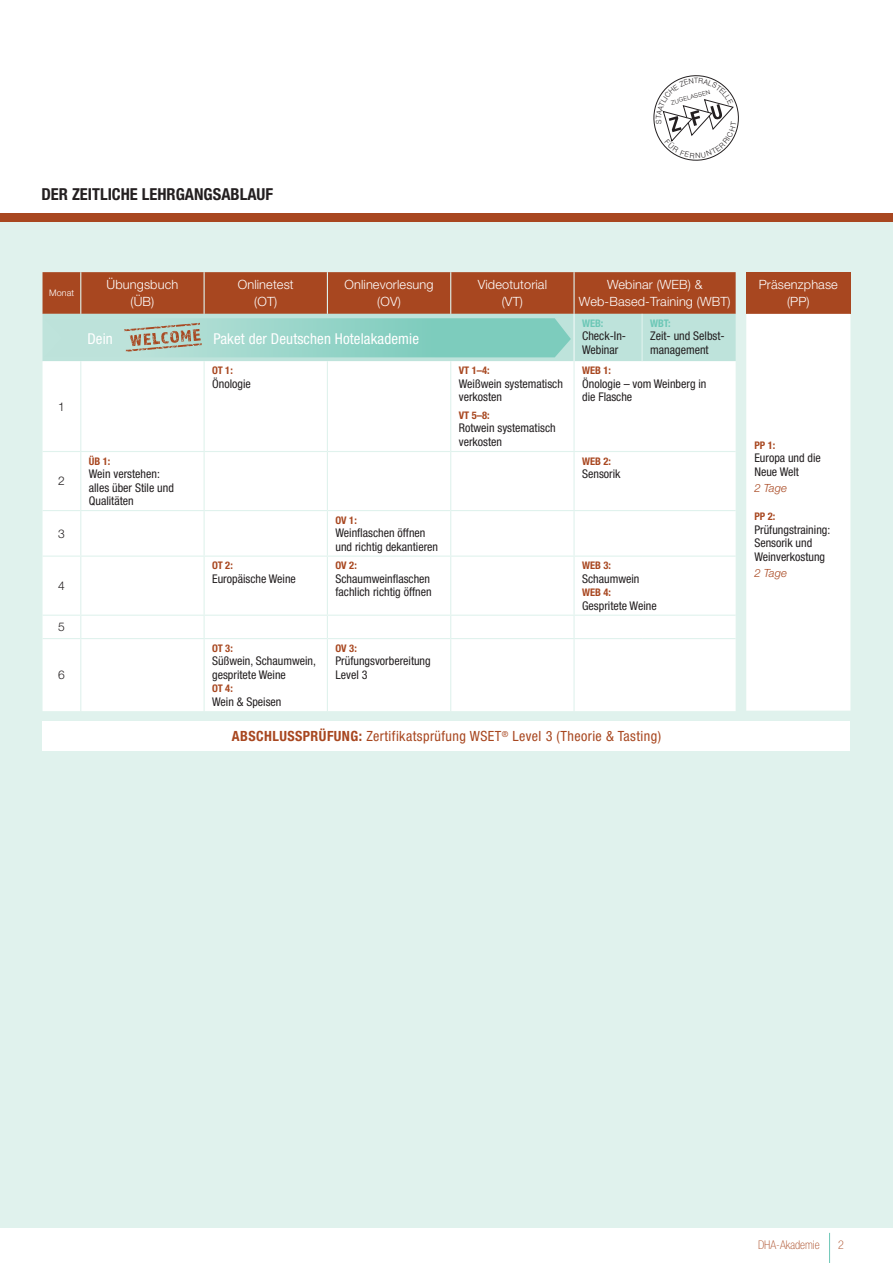
<style>
.page{position:relative;width:893px;height:1263px;background:#fff}
.page>*{position:absolute;margin:0;border:0;box-sizing:border-box;transform-origin:0 0}
.t1{font:700 condensed 16.5px "Helvetica Neue LT Pro";color:#231f20}
.t2{font:condensed 15px "Helvetica Neue LT Std";letter-spacing:.01em;color:#fff}
.t3{font:condensed 14.1px "Helvetica Neue LT Pro";letter-spacing:.03em;color:#a84720}
.t4{font:300 12.75px/16.5px "Helvetica Neue LT Std";letter-spacing:.01em;color:#fff;text-align:center}
.t5{font:condensed 12px/13.5px "Helvetica Neue LT Std";color:#231f20}
.t6{font:100 condensed 12px "Helvetica Neue LT Std";color:#a84720}
.t7{font:300 12px "Helvetica Neue LT Std";color:#231f20}
.t8{font:italic 300 11.25px "Helvetica Neue LT Std";color:#a84720}
.t9{font:700 condensed 10.5px "Helvetica Neue LT Pro";color:#a84720}
.t10{font:700 condensed 10.5px "Helvetica Neue LT Pro";color:#6cc7b6}
.t11{font:300 9px "Helvetica Neue LT Std";letter-spacing:.01em;color:#fff}
.t12{font:300 6px "Helvetica Neue LT Std";color:#231f20}
.s1{font-weight:700}
</style>
<div class="page">
<div style="left:0;top:219px;width:893px;height:1008px;background:#e0f2ed"></div>
<div style="left:0;top:213px;width:893px;height:8px;background:#a84720"></div>
<div style="left:43px;top:722px;width:807px;height:29px;background:#fff"></div>
<div style="left:746px;top:272px;width:104px;height:42px;background:#a84720"></div>
<div style="left:746px;top:314px;width:104px;height:397px;background:#fff"></div>
<div style="left:43px;top:361px;width:693px;height:350px;background:#fff"></div>
<hr style="left:80px;top:361px;width:1px;height:90px;background:#e0f2ed">
<hr style="left:204px;top:361px;width:1px;height:90px;background:#e0f2ed">
<hr style="left:327px;top:361px;width:1px;height:90px;background:#e0f2ed">
<hr style="left:450px;top:361px;width:1px;height:90px;background:#e0f2ed">
<hr style="left:573px;top:361px;width:2px;height:90px;background:#e0f2ed">
<hr style="left:43px;top:451px;width:38px;height:1px;background:#e0f2ed">
<hr style="left:81px;top:451px;width:123px;height:1px;background:#e0f2ed">
<hr style="left:80px;top:452px;width:1px;height:58px;background:#e0f2ed">
<hr style="left:204px;top:451px;width:123px;height:1px;background:#e0f2ed">
<hr style="left:204px;top:452px;width:1px;height:58px;background:#e0f2ed">
<hr style="left:327px;top:451px;width:124px;height:1px;background:#e0f2ed">
<hr style="left:327px;top:452px;width:1px;height:58px;background:#e0f2ed">
<hr style="left:451px;top:451px;width:123px;height:1px;background:#e0f2ed">
<hr style="left:450px;top:452px;width:1px;height:58px;background:#e0f2ed">
<hr style="left:574px;top:451px;width:68px;height:1px;background:#e0f2ed">
<hr style="left:573px;top:452px;width:2px;height:58px;background:#e0f2ed">
<hr style="left:642px;top:451px;width:94px;height:1px;background:#e0f2ed">
<hr style="left:43px;top:510px;width:38px;height:1px;background:#e0f2ed">
<hr style="left:81px;top:510px;width:123px;height:1px;background:#e0f2ed">
<hr style="left:80px;top:511px;width:1px;height:44px;background:#e0f2ed">
<hr style="left:204px;top:510px;width:123px;height:1px;background:#e0f2ed">
<hr style="left:204px;top:511px;width:1px;height:44px;background:#e0f2ed">
<hr style="left:327px;top:510px;width:124px;height:1px;background:#e0f2ed">
<hr style="left:327px;top:511px;width:1px;height:44px;background:#e0f2ed">
<hr style="left:451px;top:510px;width:123px;height:1px;background:#e0f2ed">
<hr style="left:450px;top:511px;width:1px;height:44px;background:#e0f2ed">
<hr style="left:574px;top:510px;width:68px;height:1px;background:#e0f2ed">
<hr style="left:573px;top:511px;width:2px;height:44px;background:#e0f2ed">
<hr style="left:642px;top:510px;width:94px;height:1px;background:#e0f2ed">
<hr style="left:43px;top:555px;width:38px;height:2px;background:#e0f2ed">
<hr style="left:81px;top:555px;width:123px;height:2px;background:#e0f2ed">
<hr style="left:80px;top:557px;width:1px;height:58px;background:#e0f2ed">
<hr style="left:204px;top:555px;width:123px;height:2px;background:#e0f2ed">
<hr style="left:204px;top:557px;width:1px;height:58px;background:#e0f2ed">
<hr style="left:327px;top:555px;width:124px;height:2px;background:#e0f2ed">
<hr style="left:327px;top:557px;width:1px;height:58px;background:#e0f2ed">
<hr style="left:451px;top:555px;width:123px;height:2px;background:#e0f2ed">
<hr style="left:450px;top:557px;width:1px;height:58px;background:#e0f2ed">
<hr style="left:574px;top:555px;width:68px;height:2px;background:#e0f2ed">
<hr style="left:573px;top:557px;width:2px;height:58px;background:#e0f2ed">
<hr style="left:642px;top:555px;width:94px;height:2px;background:#e0f2ed">
<hr style="left:43px;top:615px;width:38px;height:1px;background:#e0f2ed">
<hr style="left:81px;top:615px;width:123px;height:1px;background:#e0f2ed">
<svg style="left:80px;top:616px;width:1px;height:22px"></svg>
<hr style="left:204px;top:615px;width:123px;height:1px;background:#e0f2ed">
<svg style="left:204px;top:616px;width:1px;height:22px"></svg>
<hr style="left:327px;top:615px;width:124px;height:1px;background:#e0f2ed">
<svg style="left:327px;top:616px;width:1px;height:22px"></svg>
<hr style="left:451px;top:615px;width:123px;height:1px;background:#e0f2ed">
<svg style="left:450px;top:616px;width:1px;height:22px"></svg>
<hr style="left:574px;top:615px;width:68px;height:1px;background:#e0f2ed">
<hr style="left:573px;top:616px;width:2px;height:22px;background:#e0f2ed">
<hr style="left:642px;top:615px;width:94px;height:1px;background:#e0f2ed">
<hr style="left:43px;top:638px;width:38px;height:1px;background:#e0f2ed">
<hr style="left:81px;top:638px;width:123px;height:1px;background:#e0f2ed">
<hr style="left:80px;top:639px;width:1px;height:72px;background:#e0f2ed">
<hr style="left:204px;top:638px;width:123px;height:1px;background:#e0f2ed">
<hr style="left:204px;top:639px;width:1px;height:72px;background:#e0f2ed">
<hr style="left:327px;top:638px;width:124px;height:1px;background:#e0f2ed">
<hr style="left:327px;top:639px;width:1px;height:72px;background:#e0f2ed">
<hr style="left:451px;top:638px;width:123px;height:1px;background:#e0f2ed">
<hr style="left:450px;top:639px;width:1px;height:72px;background:#e0f2ed">
<hr style="left:574px;top:638px;width:68px;height:1px;background:#e0f2ed">
<hr style="left:573px;top:639px;width:2px;height:72px;background:#e0f2ed">
<hr style="left:642px;top:638px;width:94px;height:1px;background:#e0f2ed">
<hr style="left:829px;top:1233px;width:1px;height:30px;background:#6cc7b6">
<svg style="left:43px;top:272px;width:693px;height:89px;background:#a8947c"></svg>
<svg style="left:653px;top:75px;width:86px;height:86px"></svg>
<p class="t12" style="left:670px;top:99px;width:42px;rotate:-16deg">ZUGELASSEN</p>
<h1 class="t1" style="left:41px;top:184px;width:233px">DER ZEITLICHE LEHRGANGSABLAUF</h1>
<p class="t11" style="left:49px;top:287px;width:27px">Monat</p>
<p class="t4" style="left:107px;top:276px;width:73px">Übungsbuch (ÜB)</p>
<p class="t4" style="left:238px;top:276px;width:57px">Onlinetest (OT)</p>
<p class="t4" style="left:344px;top:276px;width:91px">Onlinevorlesung (OV)</p>
<p class="t4" style="left:478px;top:276px;width:71px">Videotutorial (VT)</p>
<p class="t4" style="left:579px;top:276px;width:153px">Webinar (WEB) &amp;<br>Web-Based-Training (WBT)</p>
<p class="t10" style="left:582px;top:317px;width:23px">WEB:</p>
<p class="t5" style="left:582px;top:329px;width:46px">Check-In-<br>Webinar</p>
<p class="t10" style="left:650px;top:317px;width:22px">WBT:</p>
<p class="t5" style="left:650px;top:329px;width:76px">Zeit- und Selbst&shy;management</p>
<p class="t2" style="left:87px;top:330px;width:27px">Dein</p>
<p class="t2" style="left:213px;top:330px;width:207px">Paket der Deutschen Hotelakademie</p>
<p class="t7" style="left:58px;top:399px;width:8px">1</p>
<p class="t7" style="left:58px;top:474px;width:8px">2</p>
<p class="t7" style="left:58px;top:526px;width:8px">3</p>
<p class="t7" style="left:58px;top:578px;width:8px">4</p>
<p class="t7" style="left:58px;top:619px;width:8px">5</p>
<p class="t7" style="left:58px;top:667px;width:8px">6</p>
<p class="t9" style="left:89px;top:454px;width:23px">ÜB 1:</p>
<p class="t5" style="left:89px;top:467px;width:87px">Wein verstehen: alles über Stile und<br>Qualitäten</p>
<p class="t9" style="left:212px;top:364px;width:22px">OT 1:</p>
<p class="t5" style="left:212px;top:377px;width:40px">Önologie</p>
<p class="t9" style="left:459px;top:364px;width:32px">VT 1–4:</p>
<p class="t5" style="left:459px;top:377px;width:106px">Weißwein systematisch verkosten</p>
<p class="t9" style="left:459px;top:409px;width:32px">VT 5–8:</p>
<p class="t5" style="left:459px;top:421px;width:98px">Rotwein systematisch verkosten</p>
<p class="t9" style="left:582px;top:364px;width:30px">WEB 1:</p>
<p class="t5" style="left:582px;top:377px;width:126px">Önologie – vom Weinberg in die Flasche</p>
<p class="t9" style="left:582px;top:454px;width:30px">WEB 2:</p>
<p class="t5" style="left:582px;top:467px;width:40px">Sensorik</p>
<p class="t9" style="left:335px;top:513px;width:23px">OV 1:</p>
<p class="t5" style="left:335px;top:526px;width:104px">Weinflaschen öffnen und richtig dekantieren</p>
<p class="t9" style="left:212px;top:559px;width:22px">OT 2:</p>
<p class="t5" style="left:212px;top:572px;width:85px">Europäische Weine</p>
<p class="t9" style="left:335px;top:559px;width:23px">OV 2:</p>
<p class="t5" style="left:335px;top:572px;width:98px">Schaumweinflaschen fachlich richtig öffnen</p>
<p class="t9" style="left:582px;top:559px;width:30px">WEB 3:</p>
<p class="t5" style="left:582px;top:572px;width:59px">Schaumwein</p>
<p class="t9" style="left:582px;top:586px;width:30px">WEB 4:</p>
<p class="t5" style="left:582px;top:599px;width:76px">Gespritete Weine</p>
<p class="t9" style="left:212px;top:641px;width:22px">OT 3:</p>
<p class="t5" style="left:212px;top:654px;width:105px">Süßwein, Schaumwein, gespritete Weine</p>
<p class="t9" style="left:212px;top:682px;width:22px">OT 4:</p>
<p class="t5" style="left:212px;top:694px;width:71px">Wein &amp; Speisen</p>
<p class="t9" style="left:335px;top:641px;width:23px">OV 3:</p>
<p class="t5" style="left:335px;top:654px;width:97px">Prüfungsvorbereitung<br>Level 3</p>
<p class="t3" style="left:232px;top:728px;width:431px"><span class="s1">ABSCHLUSSPRÜFUNG:</span> Zertifikatsprüfung WSET<sup>®</sup> Level 3 (Theorie &amp; Tasting)</p>
<p class="t4" style="left:759px;top:276px;width:81px">Präsenzphase (PP)</p>
<p class="t9" style="left:754px;top:439px;width:22px">PP 1:</p>
<p class="t5" style="left:754px;top:451px;width:68px">Europa und die<br>Neue Welt</p>
<p class="t8" style="left:754px;top:482px;width:34px">2 Tage</p>
<p class="t9" style="left:754px;top:510px;width:22px">PP 2:</p>
<p class="t5" style="left:754px;top:522px;width:77px">Prüfungstraining:<br>Sensorik und<br>Weinverkostung</p>
<p class="t8" style="left:754px;top:566px;width:34px">2 Tage</p>
<p class="t6" style="left:758px;top:1238px;width:63px">DHA-Akademie</p>
<p class="t6" style="left:838px;top:1238px;width:7px">2</p>
</div>
